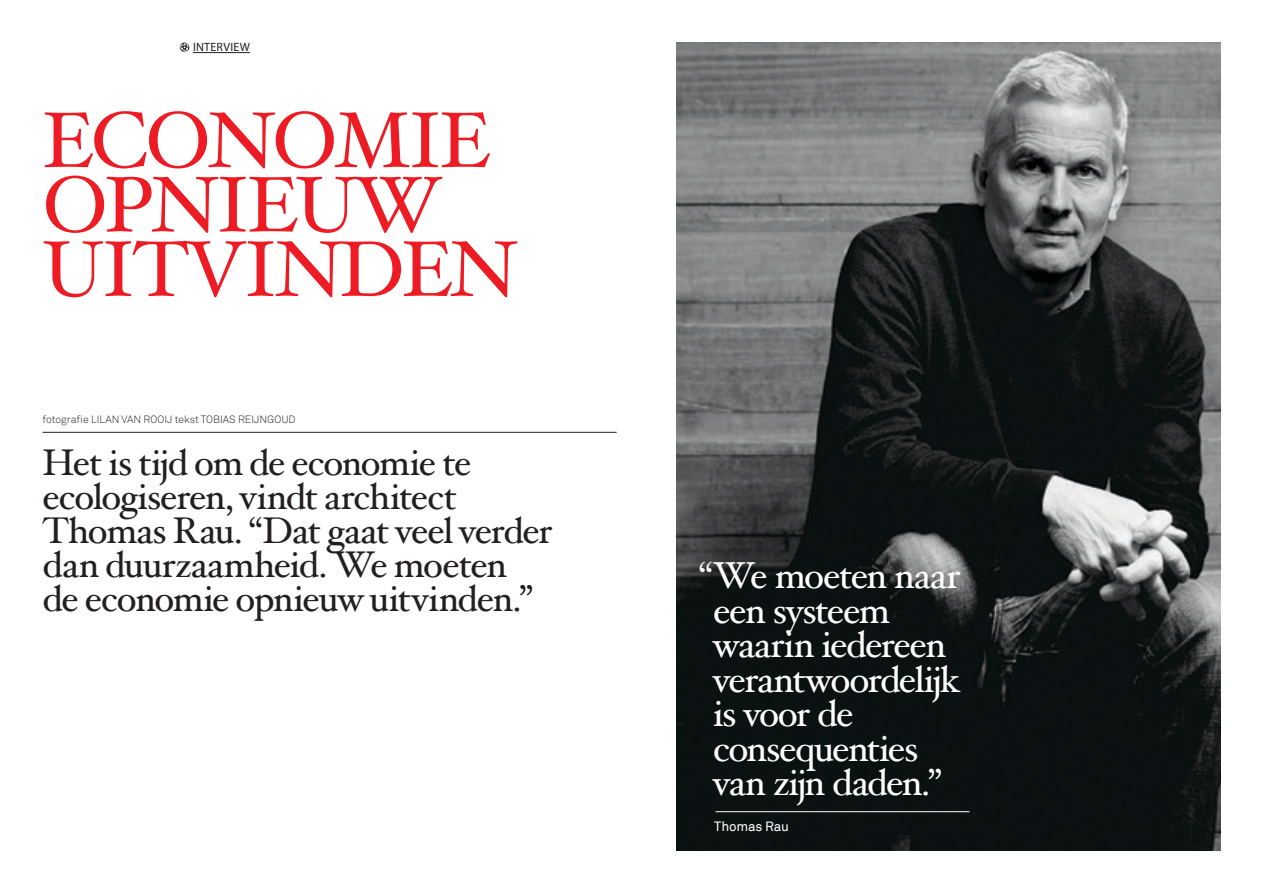
<style>
.page{position:relative;width:1263px;height:893px;background:#fff}
.page>*{position:absolute;margin:0;border:0;box-sizing:border-box;transform-origin:0 0}
.t1{font:78.9px/64.5px "Hoefler Text";letter-spacing:-.04em;color:#ed1c24}
.t2{font:37.5px/34.5px "Hoefler Text";letter-spacing:-.04em;color:#fff}
.t3{font:37.2px/34.2px "Hoefler Text";letter-spacing:-.03em;color:#231f20}
.t4{font:13.5px "Akkurat";letter-spacing:-.015em;color:#fff}
.t5{font:12px "Myriad Pro";letter-spacing:.02em;color:#231f20}
.t6{font:300 10.5px "Akkurat";color:#231f20}
</style>
<div class="page">
<hr style="left:193px;top:52px;width:57px;height:1px;background:#231f20">
<svg style="left:180px;top:43px;width:9px;height:9px"></svg>
<hr style="left:43px;top:432px;width:574px;height:1px;background:#231f20">
<img style="left:677px;top:42px;width:543px;height:808px">
<hr style="left:715px;top:811px;width:254px;height:1px;background:#fff">
<p class="t5" style="left:193px;top:40px;width:58px">INTERVIEW</p>
<h1 class="t1" style="left:43px;top:107px;width:476px">Economie opnieuw uitvinden</h1>
<p class="t6" style="left:43px;top:413px;width:255px">FOTOGRAFIE LILAN VAN ROOIJ TEKST TOBIAS R EIJNGOUD</p>
<p class="t3" style="left:43px;top:445px;width:511px">Het is tijd om de economie te ecologiseren, vindt architect<br>Thomas Rau. “Dat gaat veel verder dan duurzaamheid. We moeten de economie opnieuw uitvinden.”</p>
<p class="t2" style="left:713px;top:558px;width:249px;text-indent:-14px">“We moeten naar een systeem waarin iedereen verantwoordelijk is voor de consequenties van zijn daden.”</p>
<p class="t4" style="left:714px;top:819px;width:76px">Thomas Rau</p>
</div>
